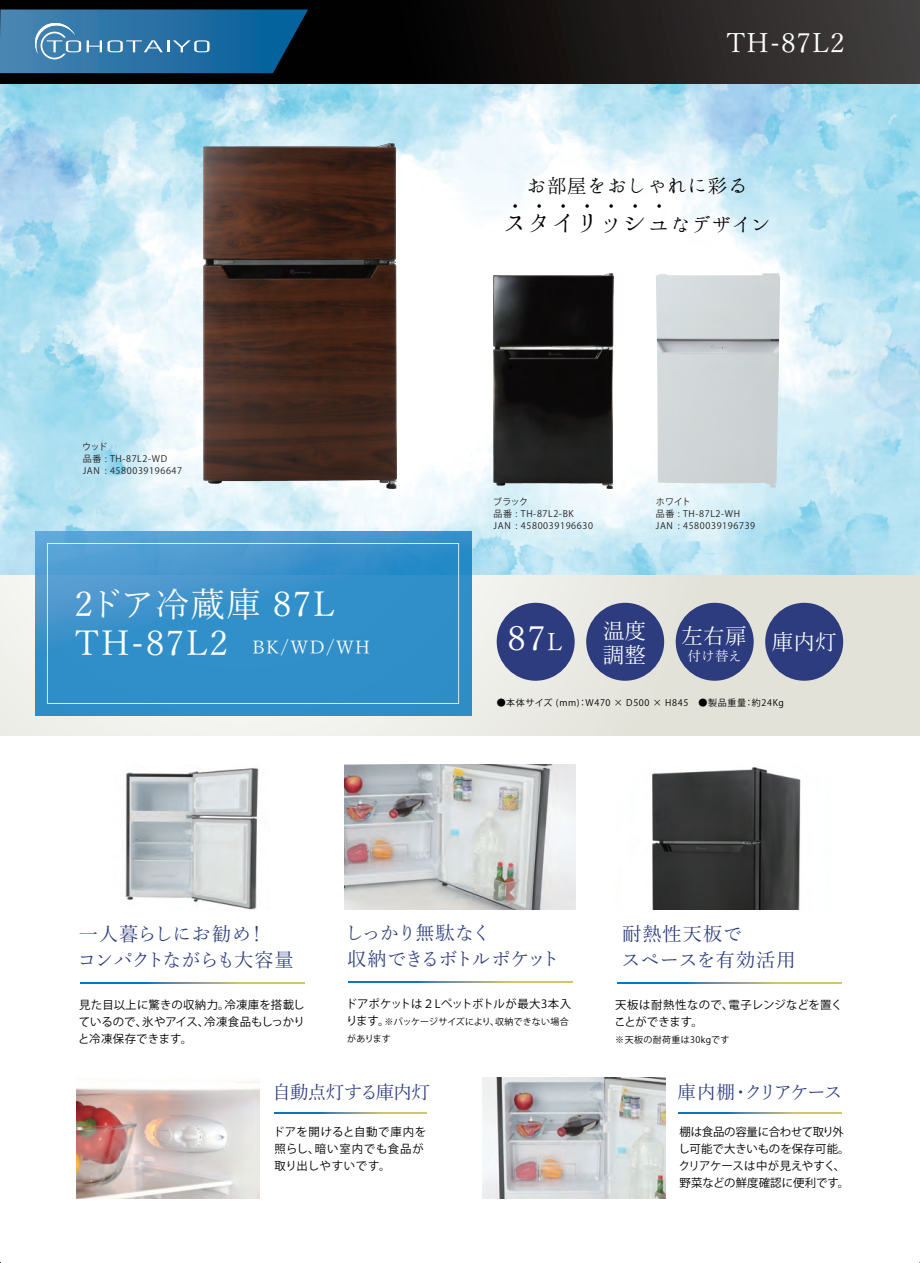
<style>
.page{position:relative;width:920px;height:1263px;background:#fff}
.page>*{position:absolute;margin:0;border:0;box-sizing:border-box;transform-origin:0 0}
.t1{font:34.5px "Yu Min Pr 6 N";letter-spacing:.04em;color:#fff}
.t2{font:33.9px "Yu Min Pr 6 N";color:#fff}
.t3{font:27px "Yu Min Pr 6 N";letter-spacing:.03em;color:#fff}
.t4{font:23.25px "Hannari Mincho";letter-spacing:.03em;color:#010101}
.t5{font:21.6px/24.3px "Yu Min Pr 6 N";color:#fff}
.t6{font:21px "Yu Min Pr 6 N";color:#010101}
.t7{font:19.5px "Hannari Mincho";letter-spacing:.03em;color:#010101}
.t8{font:19.2px/25.7px "Yu Min Pr 6 N";letter-spacing:-.05em;color:#2c3c7e}
.t9{font:19.2px/25.7px "Yu Min Pr 6 N";letter-spacing:-.075em;color:#2c3c7e}
.t10{font:19.2px/25.7px "Yu Min Pr 6 N";letter-spacing:.05em;color:#2c3c7e}
.t11{font:18.6px "Yu Min Pr 6 N";letter-spacing:-.105em;color:#2c3c7e}
.t12{font:18.6px "Yu Min Pr 6 N";letter-spacing:-.045em;color:#2c3c7e}
.t13{font:18px "Yu Min Pr 6 N";color:#fff}
.t14{font:13.5px "Yu Min Pr 6 N";color:#fff}
.t15{font:11.4px/17.1px "Koz Go Pro";letter-spacing:.01em;color:#010101;text-align:justify}
.t16{font:11.4px/17.1px "Koz Go Pro";letter-spacing:-.01em;color:#010101}
.t17{font:11.4px/17.1px "Koz Go Pro";letter-spacing:.05em;color:#010101}
.t18{font:9px/12px "Koz Go Pro";letter-spacing:.07em;color:#231f20}
.t19{font:9px "Koz Go Pro";letter-spacing:.07em;color:#010101}
.t20{font:9px/17.1px "Koz Go Pro";color:#010101}
.t21{font:9px "Koz Go Pro";letter-spacing:.04em;color:#010101}
.s1{font-size:34.5px}
.s2{font-size:19.5px}
.s3{font-size:24.3px}
.s4{font-size:11.4px}
</style>
<div class="page">
<img style="left:15px;top:84px;width:890px;height:492px">
<div style="left:0;top:576px;width:919px;height:159px;background:linear-gradient(to right,#f7f7f4,#e0dfd6)"></div>
<svg style="left:15px;top:2px;width:890px;height:82px;background:#1a1717"></svg>
<svg style="left:15px;top:9px;width:293px;height:64px;background:#2b6e9d"></svg>
<svg style="left:35px;top:532px;width:436px;height:183px;background:#4196cd"></svg>
<svg style="left:47px;top:543px;width:412px;height:160px;background:#3992ca"></svg>
<svg style="left:678px;top:1112px;width:163px;height:1px"></svg>
<img style="left:482px;top:1077px;width:183px;height:121px">
<svg style="left:274px;top:1112px;width:152px;height:1px"></svg>
<svg style="left:80px;top:982px;width:224px;height:1px"></svg>
<img style="left:125px;top:767px;width:134px;height:142px">
<svg style="left:348px;top:981px;width:224px;height:1px"></svg>
<img style="left:344px;top:764px;width:231px;height:145px">
<svg style="left:617px;top:982px;width:223px;height:1px"></svg>
<img style="left:652px;top:767px;width:149px;height:142px">
<img style="left:76px;top:1079px;width:183px;height:119px">
<div style="left:496px;top:602px;width:78px;height:78px;background:#2c3c7e;border-radius:50%"></div>
<div style="left:586px;top:602px;width:78px;height:78px;background:#2c3c7e;border-radius:50%"></div>
<div style="left:675px;top:602px;width:78px;height:78px;background:#2c3c7e;border-radius:50%"></div>
<div style="left:764px;top:602px;width:78px;height:78px;background:#2c3c7e;border-radius:50%"></div>
<img style="left:655px;top:273px;width:124px;height:215px">
<svg style="left:710px;top:345px;width:16px;height:4px"></svg>
<img style="left:204px;top:144px;width:192px;height:344px">
<img style="left:493px;top:273px;width:120px;height:215px">
<svg style="left:0;top:0;width:13px;height:736px;background:#b3d5e3"></svg>
<svg style="left:907px;top:0;width:12px;height:736px;background:#accdd7"></svg>
<h3 class="t3" style="left:725px;top:18px;width:120px">TH-87L2</h3>
<p class="t18" style="left:82px;top:441px;width:101px">ウッド<br>品番 : TH-87L2-WD<br>JAN : 4580039196647</p>
<h1 class="t1" style="left:75px;top:572px;width:262px">2ドア冷蔵庫 87L</h1>
<h3 class="t13" style="left:75px;top:630px;width:297px"><span class="s1">TH-87L2</span> BK/WD/WH</h3>
<h3 class="t7" style="left:526px;top:175px;width:222px">お部屋をおしゃれに彩る</h3>
<h3 class="t4" style="left:503px;top:211px;width:269px">スタイリッシュ<span class="s2">なデザイン</span></h3>
<h3 class="t6" style="left:504px;top:187px;width:166px">・・・・・・・</h3>
<p class="t18" style="left:493px;top:495px;width:101px">ブラック<br>品番 : TH-87L2-BK<br>JAN : 4580039196630</p>
<p class="t18" style="left:655px;top:495px;width:101px">ホワイト<br>品番 : TH-87L2-WH<br>JAN : 4580039196739</p>
<h2 class="t2" style="left:507px;top:607px;width:56px">87<span class="s3">L</span></h2>
<h3 class="t5" style="left:602px;top:616px;width:45px">温度調整</h3>
<h3 class="t5" style="left:681px;top:621px;width:66px">左右扉</h3>
<h3 class="t14" style="left:687px;top:643px;width:56px">付け替え</h3>
<h3 class="t5" style="left:771px;top:627px;width:66px">庫内灯</h3>
<p class="t19" style="left:496px;top:696px;width:289px">●本体サイズ (mm)：W470 × D500 × H845　●製品重量：約24Kg</p>
<h3 class="t8" style="left:77px;top:919px;width:218px">一人暮らしにお勧め！<br>コンパクトながらも大容量</h3>
<p class="t15" style="left:78px;top:996px;width:228px">見た目以上に驚きの収納力。冷凍庫を搭載しているので、氷やアイス、冷凍食品もしっかりと冷凍保存できます。</p>
<h3 class="t9" style="left:345px;top:918px;width:217px">しっかり無駄なく<br>収納できるボトルポケット</h3>
<p class="t15" style="left:346px;top:995px;width:227px">ドアポケットは２Lペットボトルが最大3本入</p>
<p class="t20" style="left:346px;top:1013px;width:224px"><span class="s4">ります。</span>※パッケージサイズにより、収納できない場合があります</p>
<h3 class="t12" style="left:272px;top:1074px;width:159px">自動点灯する庫内灯</h3>
<p class="t17" style="left:273px;top:1123px;width:155px">ドアを開けると自動で庫内を照らし、暗い室内でも食品が取り出しやすいです。</p>
<h3 class="t10" style="left:620px;top:919px;width:176px">耐熱性天板で<br>スペースを有効活用</h3>
<p class="t15" style="left:614px;top:996px;width:229px">天板は耐熱性なので、電子レンジなどを置くことができます。</p>
<p class="t21" style="left:615px;top:1033px;width:116px">※天板の耐荷重は30kgです</p>
<h3 class="t11" style="left:677px;top:1074px;width:166px">庫内棚・クリアケース</h3>
<p class="t16" style="left:678px;top:1123px;width:173px">棚は食品の容量に合わせて取り外し可能で大きいものを保存可能。クリアケースは中が見えやすく、野菜などの鮮度確認に便利です。</p>
</div>
